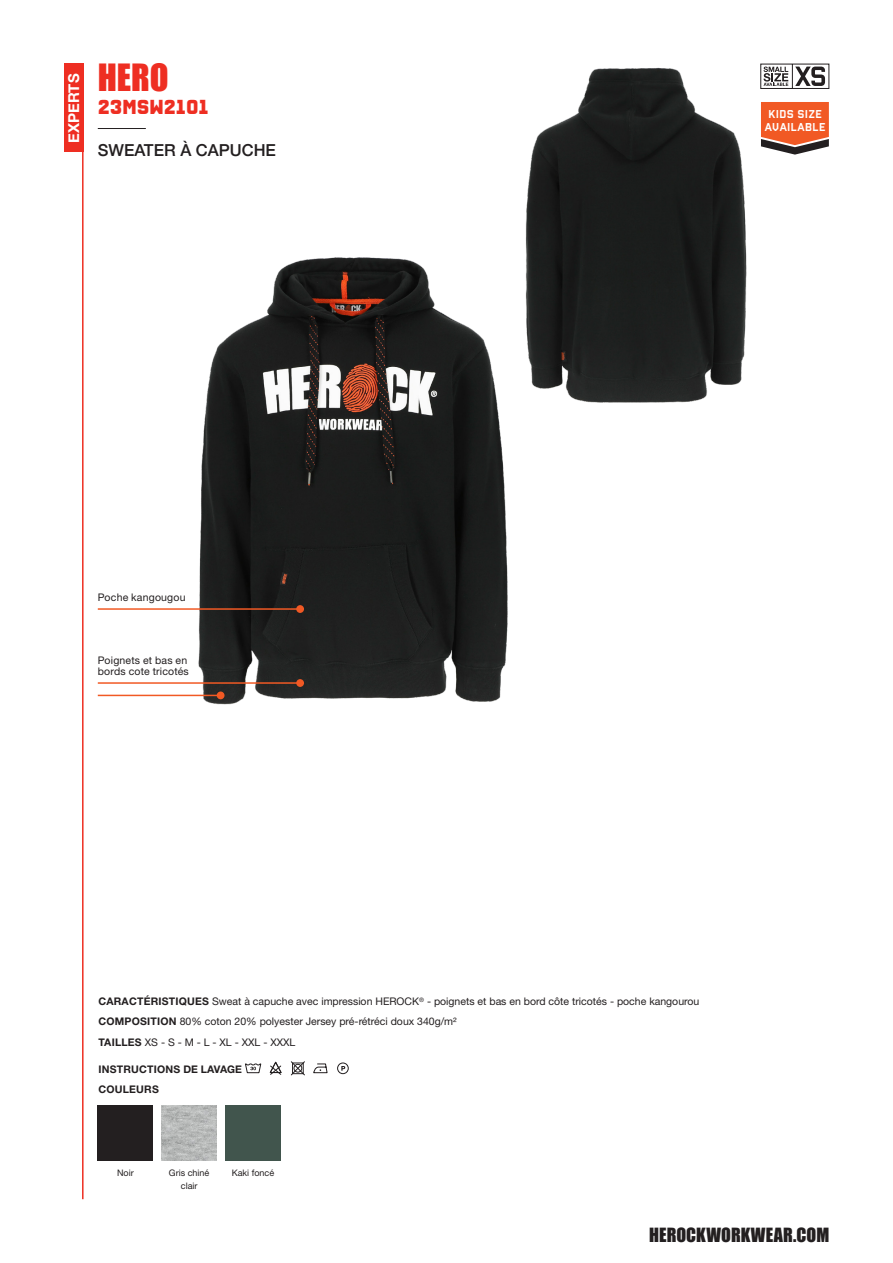
<style>
.page{position:relative;width:893px;height:1263px;background:#fff}
.page>*{position:absolute;margin:0;border:0;box-sizing:border-box;transform-origin:0 0}
.PRODUCT_naam{font:34.5px "Impact";color:#ee2e22}
.PRODUCT_artikelnummer{font:700 21px "Reload Alt";color:#ee2e22}
.t1{font:18px "Impact";color:#231f20}
.PRODUCT_groep{font:500 16.5px "Helvetica Neue";color:#231f20}
.KLASSE{font:700 15px "Helvetica Neue";color:#fff}
.t2{font:11.85px/12.8px "Reload Alt";letter-spacing:.03em;color:#fff;text-align:center}
.MODULE_tekst{font:10.5px "Helvetica Neue LT Std";color:#231f20}
.Features_-_bullets_2025{font:10.5px/10.5px "Helvetica Neue LT Std";letter-spacing:.015em;color:#231f20}
.MODULE_tekst-2{font:700 10.5px "Helvetica Neue LT Std";letter-spacing:.02em;color:#231f20}
.Colour{font:9px/12.8px "Helvetica Neue LT Std";color:#231f20;text-align:center}
.s1{font-weight:700}
</style>
<div class="page">
<div style="left:98px;top:1106px;width:55px;height:55px;background:#231f20"></div>
<img style="left:162px;top:1106px;width:55px;height:55px">
<div style="left:225px;top:1105px;width:56px;height:55px;background:#41554d"></div>
<img style="left:155px;top:257px;width:353px;height:448px">
<img style="left:489px;top:67px;width:258px;height:339px">
<svg style="left:760px;top:63px;width:69px;height:26px"></svg>
<svg style="left:761px;top:102px;width:68px;height:53px;background:#d6653e"></svg>
<div style="left:337px;top:1063px;width:12px;height:11px;border:1px solid #231f20;border-radius:50%"></div>
<svg style="left:341px;top:1066px;width:4px;height:5px"></svg>
<svg style="left:313px;top:1063px;width:15px;height:10px"></svg>
<svg style="left:245px;top:1063px;width:17px;height:10px"></svg>
<svg style="left:269px;top:1061px;width:13px;height:14px"></svg>
<svg style="left:290px;top:1061px;width:15px;height:15px"></svg>
<hr style="left:98px;top:608px;width:202px;height:2px;background:#f15924">
<div style="left:296px;top:605px;width:8px;height:8px;background:#f15924;border-radius:50%"></div>
<hr style="left:98px;top:682px;width:202px;height:2px;background:#f15924">
<div style="left:296px;top:679px;width:8px;height:8px;background:#f15924;border-radius:50%"></div>
<hr style="left:98px;top:695px;width:123px;height:1px;background:#f15924">
<div style="left:217px;top:691px;width:8px;height:8px;background:#f15924;border-radius:50%"></div>
<hr style="left:98px;top:128px;width:48px;height:1px;background:#231f20">
<hr style="left:82px;top:64px;width:2px;height:1135px;background:#ee2e22">
<div style="left:64px;top:64px;width:20px;height:88px;background:#ee2e22"></div>
<p class="KLASSE" style="left:62px;top:143px;width:70px;rotate:-90deg">EXPERTS</p>
<p class="PRODUCT_naam" style="left:98px;top:51px;width:72px">HERO</p>
<p class="PRODUCT_artikelnummer" style="left:98px;top:94px;width:113px">23MSW2101</p>
<p class="PRODUCT_groep" style="left:98px;top:137px;width:180px">SWEATER À CAPUCHE</p>
<p class="t2" style="left:765px;top:108px;width:62px">KIDS SIZE<br>AVAILABLE</p>
<p class="Features_-_bullets_2025" style="left:98px;top:591px;width:89px">Poche kangougou</p>
<p class="Features_-_bullets_2025" style="left:98px;top:655px;width:93px">Poignets et bas en bords cote tricotés</p>
<p class="MODULE_tekst" style="left:98px;top:995px;width:602px"><span class="s1">CARACTÉRISTIQUES</span> Sweat à capuche avec impression HEROCK<sup>®</sup> - poignets et bas en bord côte tricotés - poche kangourou</p>
<p class="MODULE_tekst" style="left:98px;top:1015px;width:360px"><span class="s1">COMPOSITION</span> 80% coton 20% polyester Jersey pré-rétréci doux 340g/m²</p>
<p class="MODULE_tekst" style="left:98px;top:1036px;width:198px"><span class="s1">TAILLES</span> XS - S - M - L - XL - XXL - XXXL</p>
<p class="MODULE_tekst-2" style="left:98px;top:1062px;width:145px">INSTRUCTIONS DE LAVAGE</p>
<p class="MODULE_tekst-2" style="left:98px;top:1083px;width:62px">COULEURS</p>
<p class="Colour" style="left:117px;top:1166px;width:18px">Noir</p>
<p class="Colour" style="left:169px;top:1166px;width:42px">Gris chiné clair</p>
<p class="Colour" style="left:232px;top:1166px;width:44px">Kaki foncé</p>
<h3 class="t1" style="left:649px;top:1221px;width:182px">HEROCKWORKWEAR.COM</h3>
</div>
